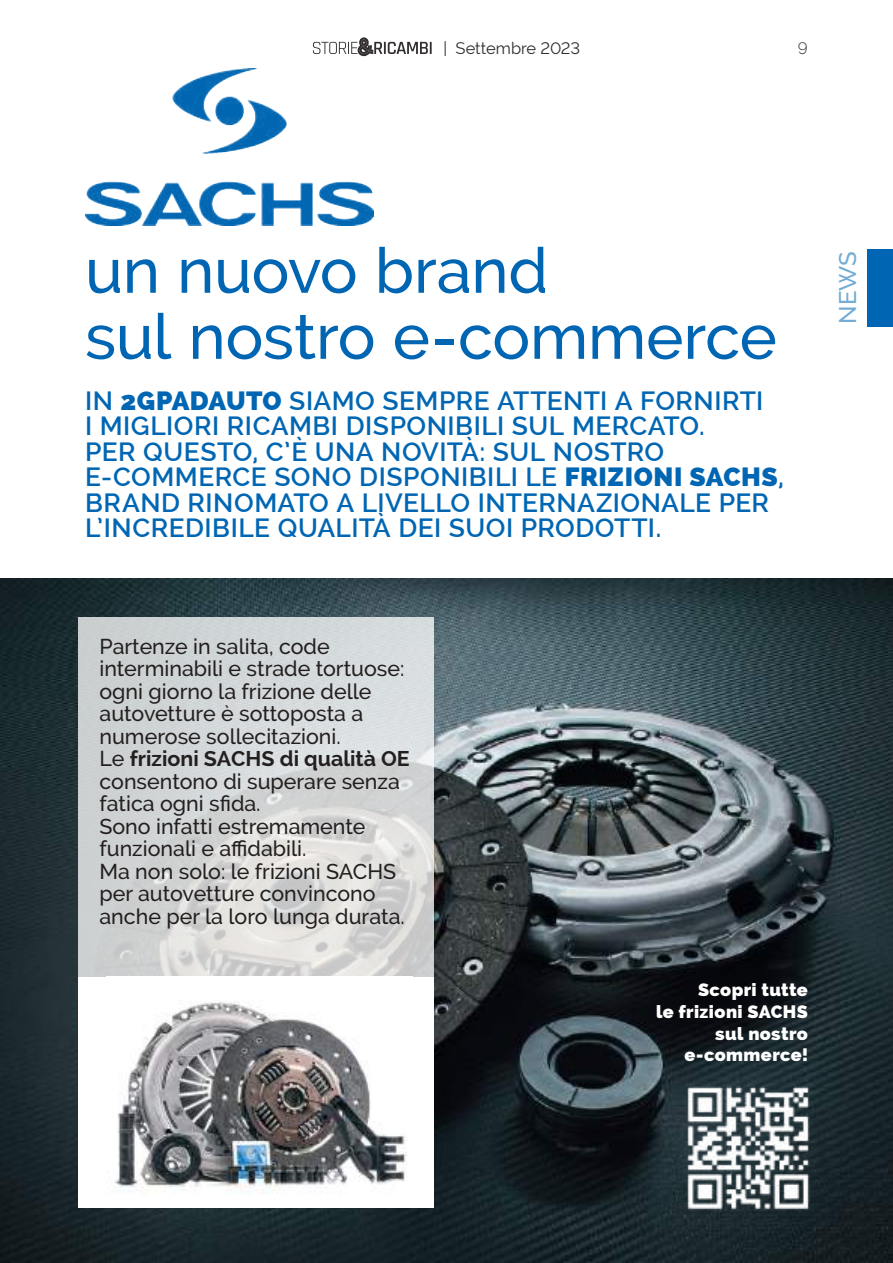
<style>
.page{position:relative;width:893px;height:1263px;background:#fff}
.page>*{position:absolute;margin:0;border:0;box-sizing:border-box;transform-origin:0 0}
.t1{font:500 63px/66px "Raleway";letter-spacing:-.005em;color:#0066b3}
.t2{font:600 26.4px/25.5px "Raleway";letter-spacing:.015em;color:#0066b3}
.t3{font:500 24px "Raleway";color:#72acd3}
.t4{font:500 21.45px/22.5px "Raleway";color:#241f1f}
.t5{font:800 18px/21.6px "Raleway";letter-spacing:.02em;color:#fff;text-align:right}
.t6{font:16.5px "Raleway";letter-spacing:-.01em;color:#322e2e}
.t7{font:300 16.5px "Raleway";color:#322e2e}
.s1{font-weight:800}
.s2{font-weight:700}
</style>
<div class="page">
<img style="left:85px;top:68px;width:288px;height:158px">
<img style="left:0;top:578px;width:893px;height:685px">
<svg style="left:78px;top:617px;width:356px;height:360px;background:#d4d7d7"></svg>
<div style="left:78px;top:977px;width:356px;height:231px;background:#fff"></div>
<img style="left:115px;top:1001px;width:292px;height:193px">
<img style="left:673px;top:1074px;width:149px;height:149px">
<div style="left:867px;top:249px;width:26px;height:78px;background:#0066b3"></div>
<svg style="left:313px;top:37px;width:119px;height:19px"></svg>
<p class="t6" style="left:443px;top:39px;width:138px">| Settembre 2023</p>
<p class="t7" style="left:798px;top:39px;width:11px">9</p>
<h1 class="t1" style="left:85px;top:238px;width:693px">un nuovo brand<br>sul nostro e-commerce</h1>
<p class="t2" style="left:85px;top:388px;width:700px">IN <span class="s1">2GPADAUTO</span> SIAMO SEMPRE ATTENTI A FORNIRTI<br>I MIGLIORI RICAMBI DISPONIBILI SUL MERCATO.<br>PER QUESTO, C’È UNA NOVITÀ: SUL NOSTRO E-COMMERCE SONO DISPONIBILI LE <span class="s1">FRIZIONI SACHS</span>, BRAND RINOMATO A LIVELLO INTERNAZIONALE PER L’INCREDIBILE QUALITÀ DEI SUOI PRODOTTI.</p>
<p class="t3" style="left:834px;top:324px;width:74px;rotate:-90deg">NEWS</p>
<p class="t4" style="left:99px;top:635px;width:312px">Partenze in salita, code interminabili e strade tortuose: ogni giorno la frizione delle autovetture è sottoposta a numerose sollecitazioni.<br>Le <span class="s2">frizioni SACHS di qualità OE </span>consentono di superare senza fatica ogni sfida.<br>Sono infatti estremamente funzionali e affidabili.<br>Ma non solo: le frizioni SACHS per autovetture convincono anche per la loro lunga durata.</p>
<p class="t5" style="left:656px;top:979px;width:153px">Scopri tutte<br>le frizioni SACHS sul nostro e-commerce!</p>
</div>
